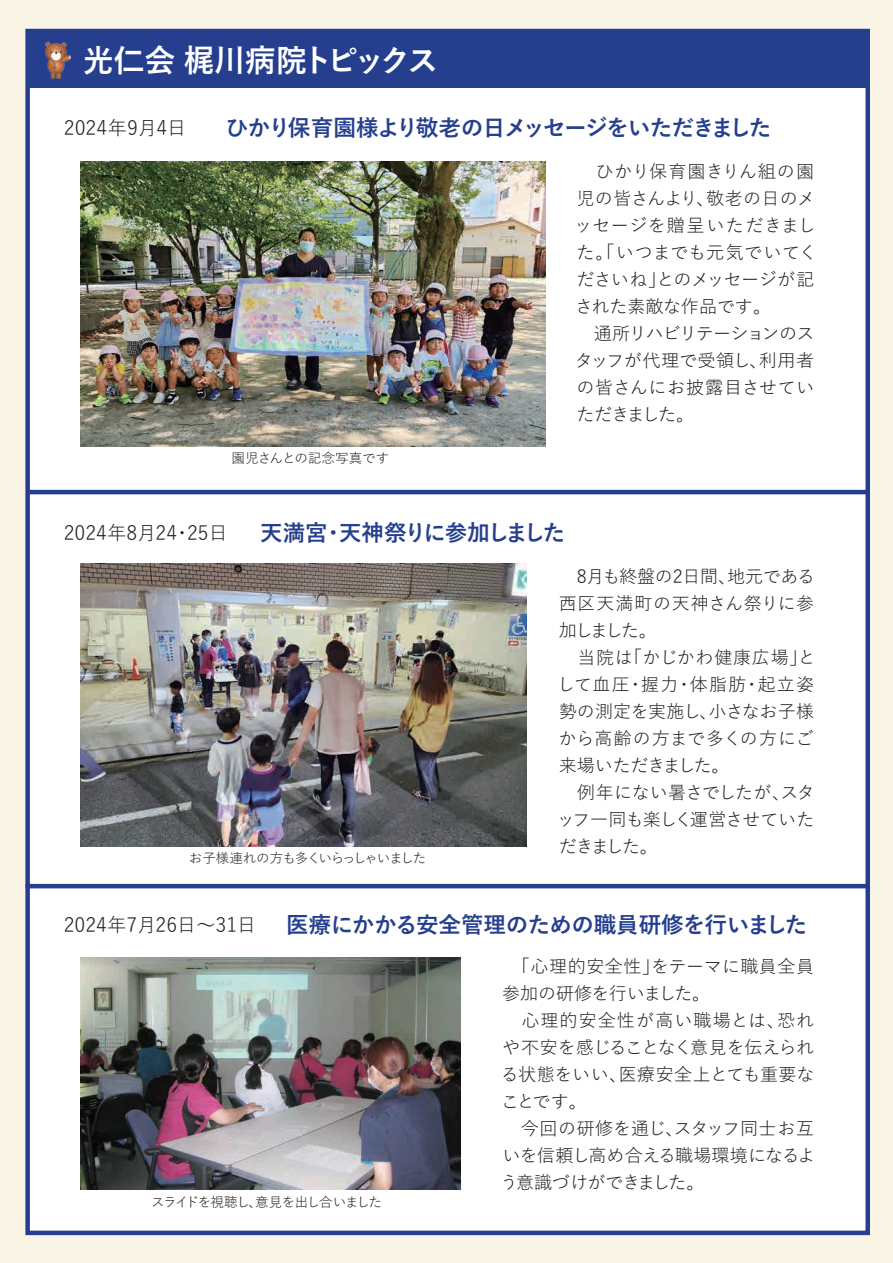
<style>
.page{position:relative;width:893px;height:1263px;background:#faf5e6}
.page>*{position:absolute;margin:0;border:0;box-sizing:border-box;transform-origin:0 0}
.t1{font:700 31.5px "Yu Gothic";letter-spacing:-.05em;color:#fff}
.t2{font:700 22.5px "Yu Gothic";letter-spacing:-.07em;color:#253f8e}
.t3{font:700 22.5px "Yu Gothic";letter-spacing:-.02em;color:#253f8e}
.t4{font:700 22.5px "Yu Gothic";letter-spacing:-.08em;color:#253f8e}
.t5{font:19.5px "Yu Gothic";color:#231f20}
.t6{font:18px/27px "Yu Gothic";letter-spacing:-.005em;color:#231f20}
.t7{font:13.5px "Yu Gothic";letter-spacing:-.07em;color:#231f20}
.t8{font:13.5px "Yu Gothic";letter-spacing:-.09em;color:#231f20}
.t9{font:13.5px "Yu Gothic";letter-spacing:-.005em;color:#231f20}
</style>
<div class="page">
<div style="left:25px;top:29px;width:845px;height:1206px;background:#fff;border:4px solid #253f8e"></div>
<div style="left:29px;top:34px;width:840px;height:54px;background:#253f8e"></div>
<img style="left:45px;top:43px;width:26px;height:36px">
<hr style="left:25px;top:884px;width:842px;height:4px;background:#253f8e">
<hr style="left:29px;top:490px;width:840px;height:4px;background:#253f8e">
<img style="left:80px;top:162px;width:466px;height:284px">
<img style="left:80px;top:564px;width:446px;height:283px">
<img style="left:80px;top:957px;width:381px;height:232px">
<h1 class="t1" style="left:83px;top:43px;width:357px">光仁会 梶川病院トピックス</h1>
<p class="t5" style="left:64px;top:110px;width:124px">2024年9月4日</p>
<p class="t2" style="left:225px;top:115px;width:547px">ひかり保育園様より敬老の日メッセージをいただきました</p>
<p class="t6" style="left:574px;top:155px;width:244px">　ひかり保育園きりん組の園児の皆さんより、敬老の日のメッセージを贈呈いただきました。「いつまでも元気でいてくださいね」とのメッセージが記された素敵な作品です。</p>
<p class="t6" style="left:575px;top:317px;width:241px;text-align:justify;text-indent:19px">通所リハビリテーションのスタッフが代理で受領し、利用者の皆さんにお披露目させていただきました。</p>
<p class="t9" style="left:231px;top:446px;width:159px">園児さんとの記念写真です</p>
<p class="t5" style="left:64px;top:515px;width:166px">2024年8月24・25日</p>
<p class="t4" style="left:260px;top:520px;width:307px">天満宮・天神祭りに参加しました</p>
<p class="t6" style="left:557px;top:561px;width:261px">　8月も終盤の2日間、地元である西区天満町の天神さん祭りに参加しました。<br>　当院は「かじかわ健康広場」として血圧・握力・体脂肪・起立姿勢の測定を実施し、小さなお子様から高齢の方まで多くの方にご来場いただきました。<br>　例年にない暑さでしたが、スタッフ一同も楽しく運営させていただきました。</p>
<p class="t7" style="left:189px;top:846px;width:239px">お子様連れの方も多くいらっしゃいました</p>
<p class="t5" style="left:64px;top:906px;width:194px">2024年7月26日～31日</p>
<p class="t3" style="left:286px;top:912px;width:523px">医療にかかる安全管理のための職員研修を行いました</p>
<p class="t6" style="left:500px;top:951px;width:317px">　「心理的安全性」をテーマに職員全員参加の研修を行いました。<br>　心理的安全性が高い職場とは、恐れや不安を感じることなく意見を伝えられる状態をいい、医療安全上とても重要なことです。<br>　今回の研修を通じ、スタッフ同士お互いを信頼し高め合える職場環境になるよう意識づけができました。</p>
<p class="t8" style="left:151px;top:1190px;width:232px">スライドを視聴し、意見を出し合いました</p>
</div>
